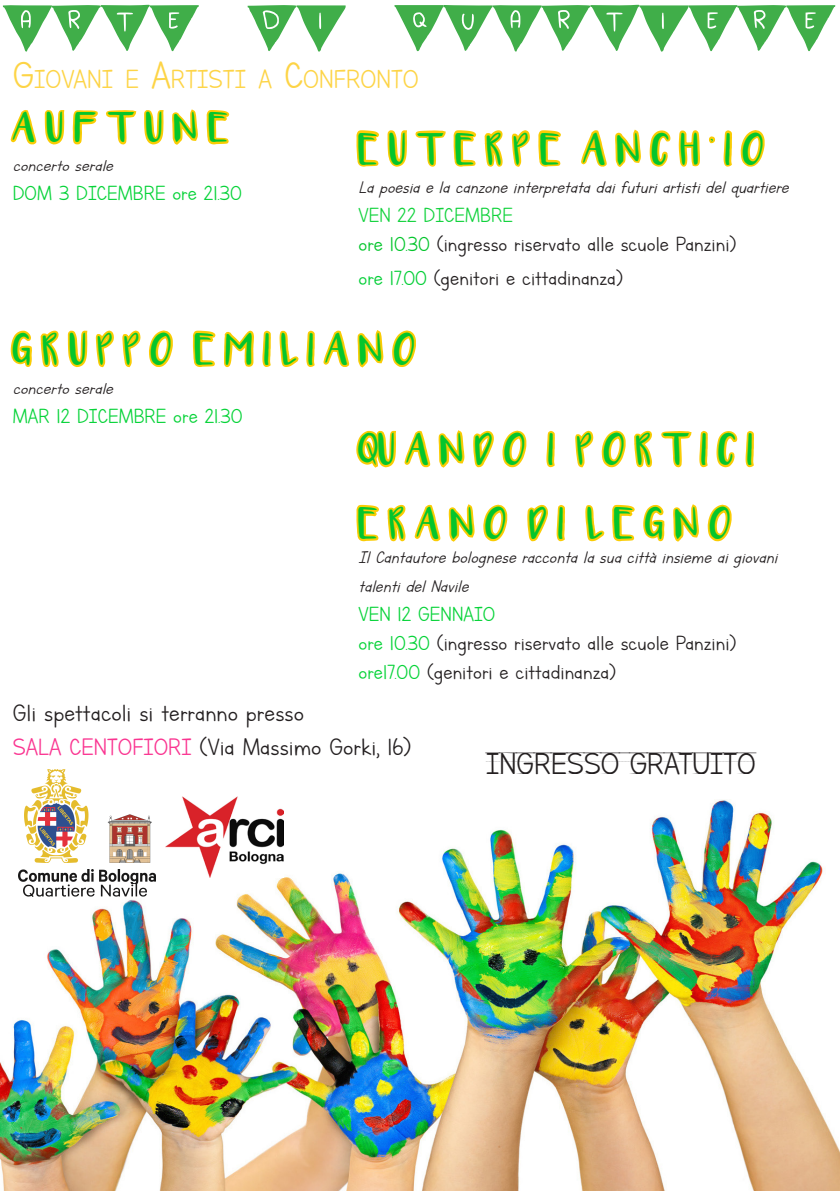
<style>
.page{position:relative;width:840px;height:1191px;background:#fff}
.page>*{position:absolute;margin:0;border:0;box-sizing:border-box;transform-origin:0 0}
.t1{font:700 66px "Paper Banner";color:#40ae49}
.t2{font:36px "Lettersfor Learners Lined";color:#231f20}
.t3{font:30.8px "Lettersfor Learners";color:#fdd446}
.t4{font:28px "Lettersfor Learners";color:#231f20}
.t5{font:24px "Lettersfor Learners";color:#231f20}
.t6{font:24px "Luna";color:#04c52c}
.t7{font:24px "Lettersfor Learners";color:#06d338}
.t8{font:24px "Lettersfor Learners";color:#10d23b}
.t9{font:22.6px "Luna";color:#04c52c;scale:1.06 1}
.t10{font:italic 20px "Lettersfor Learners";color:#231f20}
.t11{font:italic 18.8px "Lettersfor Learners";color:#231f20;scale:1.06 1}
.s1{font-size:44px}
.s2{color:#04c52c}
.s3{color:#04cf37}
.s4{color:#06d338}
.s5{color:#fa3591}
</style>
<div class="page">
<img style="left:1px;top:800px;width:838px;height:391px">
<svg style="left:581px;top:129px;width:184px;height:38px"></svg>
<svg style="left:10px;top:109px;width:555px;height:433px"></svg>
<svg style="left:575px;top:430px;width:179px;height:112px"></svg>
<img style="left:165px;top:797px;width:118px;height:80px">
<img style="left:24px;top:770px;width:127px;height:93px">
<img style="left:19px;top:870px;width:137px;height:14px">
<img style="left:23px;top:884px;width:124px;height:12px">
<p class="t1" style="left:3px;top:-2px;width:833px">ARTE DI QUARTIERE</p>
<p class="t3" style="left:13px;top:63px;width:407px"><span class="s1">G</span>IOVANI E <span class="s1">A</span>RTISTI A <span class="s1">C</span>ONFRONTO</p>
<p class="t9" style="left:13px;top:121px;width:204px">A U F T U N E</p>
<p class="t11" style="left:13px;top:156px;width:101px">concertoserale</p>
<p class="t7" style="left:13px;top:180px;width:230px">DOM 3 DICEMBRE ore 21.30</p>
<p class="t6" style="left:358px;top:142px;width:406px">E U T E R P E A N C H ’ I O</p>
<p class="t10" style="left:358px;top:177px;width:437px">Lapoesiaelacanzoneinterpretatadaifuturiartistidelquartiere</p>
<p class="t8" style="left:358px;top:202px;width:156px">VEN 22 DICEMBRE</p>
<p class="t5" style="left:358px;top:231px;width:379px"><span class="s2">ore 10.30</span> (ingresso riservato alle scuole Panzini)</p>
<p class="t5" style="left:358px;top:265px;width:266px"><span class="s3">ore 17.00</span> (genitori e cittadinanza)</p>
<p class="t6" style="left:13px;top:343px;width:403px">G R U P P O E M I L I A N O</p>
<p class="t11" style="left:13px;top:378px;width:101px">concertoserale</p>
<p class="t7" style="left:13px;top:403px;width:231px">MAR 12 DICEMBRE ore 21.30</p>
<p class="t6" style="left:358px;top:443px;width:396px">QU A N D O I P O R T I C I</p>
<p class="t6" style="left:358px;top:517px;width:373px">E R A N O D I L E G N O</p>
<p class="t10" style="left:358px;top:547px;width:425px">IlCantautorebologneseraccontalasuacittàinsiemeaigiovani</p>
<p class="t10" style="left:358px;top:575px;width:117px">talentidelNavile</p>
<p class="t7" style="left:358px;top:601px;width:138px">VEN 12 GENNAIO</p>
<p class="t5" style="left:358px;top:630px;width:379px"><span class="s4">ore 10.30</span> (ingresso riservato alle scuole Panzini)</p>
<p class="t5" style="left:358px;top:659px;width:259px"><span class="s4">ore17.00</span> (genitori e cittadinanza)</p>
<p class="t4" style="left:13px;top:698px;width:293px">Gli spettacoli si terranno presso</p>
<p class="t4" style="left:13px;top:732px;width:400px"><span class="s5">SALA CENTOFIORI</span> (Via Massimo Gorki, 16)</p>
<p class="t2" style="left:486px;top:744px;width:271px">INGRESSO GRATUITO</p>
</div>
